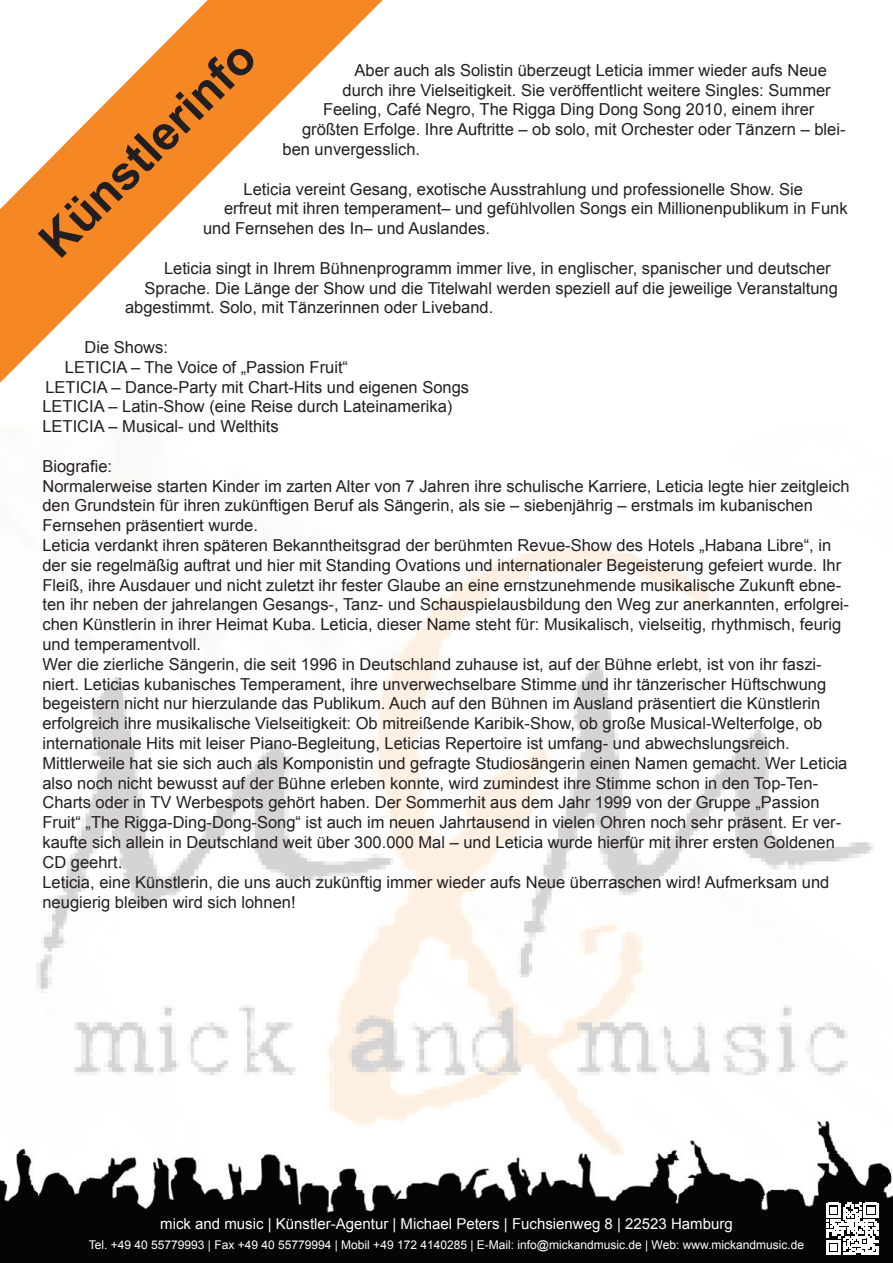
<style>
.page{position:relative;width:893px;height:1263px;background:#fff}
.page>*{position:absolute;margin:0;border:0;box-sizing:border-box;transform-origin:0 0}
.t1{font:700 48px "Arial";color:#231f20}
.t2{font:16.5px/19.8px "Arial";color:#231f20}
.t3{font:15px "Arial";color:#fff}
.t4{font:12px "Arial";color:#fff}
</style>
<div class="page">
<img style="left:36px;top:546px;width:838px;height:568px">
<img style="left:0;top:1154px;width:893px;height:109px">
<img style="left:17px;top:1114px;width:822px;height:40px">
<svg style="left:826px;top:1203px;width:52px;height:52px"></svg>
<svg style="left:0;top:0;width:383px;height:383px"></svg>
<h1 class="t1" style="left:25px;top:226px;width:284px;rotate:-45deg">Künstlerinfo</h1>
<p class="t2" style="left:355px;top:60px;width:474px">Aber auch als Solistin überzeugt Leticia immer wieder aufs Neue</p>
<p class="t2" style="left:343px;top:80px;width:490px">durch ihre Vielseitigkeit. Sie veröffentlicht weitere Singles: Summer</p>
<p class="t2" style="left:323px;top:100px;width:493px">Feeling, Café Negro, The Rigga Ding Dong Song 2010, einem ihrer</p>
<p class="t2" style="left:302px;top:120px;width:545px">größten Erfolge. Ihre Auftritte – ob solo, mit Orchester oder Tänzern – blei-</p>
<p class="t2" style="left:283px;top:139px;width:139px">ben unvergesslich.</p>
<p class="t2" style="left:244px;top:179px;width:561px">Leticia vereint Gesang, exotische Ausstrahlung und professionelle Show. Sie</p>
<p class="t2" style="left:224px;top:199px;width:625px">erfreut mit ihren temperament– und gefühlvollen Songs ein Millionenpublikum in Funk</p>
<p class="t2" style="left:203px;top:219px;width:289px">und Fernsehen des In– und Auslandes.</p>
<p class="t2" style="left:164px;top:258px;width:668px">Leticia singt in Ihrem Bühnenprogramm immer live, in englischer, spanischer und deutscher</p>
<p class="t2" style="left:144px;top:278px;width:695px">Sprache. Die Länge der Show und die Titelwahl werden speziell auf die jeweilige Veranstaltung</p>
<p class="t2" style="left:125px;top:298px;width:370px">abgestimmt. Solo, mit Tänzerinnen oder Liveband.</p>
<p class="t2" style="left:84px;top:337px;width:85px">Die Shows:</p>
<p class="t2" style="left:65px;top:357px;width:285px">LETICIA – The Voice of „Passion Fruit“</p>
<p class="t2" style="left:45px;top:377px;width:425px">LETICIA – Dance-Party mit Chart-Hits und eigenen Songs</p>
<p class="t2" style="left:42px;top:397px;width:411px">LETICIA – Latin-Show (eine Reise durch Lateinamerika)</p>
<p class="t2" style="left:42px;top:417px;width:238px">LETICIA – Musical- und Welthits</p>
<p class="t2" style="left:42px;top:456px;width:808px">Biografie:<br>Normalerweise starten Kinder im zarten Alter von 7 Jahren ihre schulische Karriere, Leticia legte hier zeitgleich den Grundstein für ihren zukünftigen Beruf als Sängerin, als sie – siebenjährig – erstmals im kubanischen Fernsehen präsentiert wurde.<br>Leticia verdankt ihren späteren Bekanntheitsgrad der berühmten Revue-Show des Hotels „Habana Libre“, in der sie regelmäßig auftrat und hier mit Standing Ovations und internationaler Begeisterung gefeiert wurde. Ihr Fleiß, ihre Ausdauer und nicht zuletzt ihr fester Glaube an eine ernstzunehmende musikalische Zukunft ebne&shy;ten ihr neben der jahrelangen Gesangs-, Tanz- und Schauspielausbildung den Weg zur anerkannten, erfolgrei&shy;chen Künstlerin in ihrer Heimat Kuba. Leticia, dieser Name steht für: Musikalisch, vielseitig, rhythmisch, feurig und temperamentvoll.<br>Wer die zierliche Sängerin, die seit 1996 in Deutschland zuhause ist, auf der Bühne erlebt, ist von ihr faszi&shy;niert. Leticias kubanisches Temperament, ihre unverwechselbare Stimme und ihr tänzerischer Hüftschwung begeistern nicht nur hierzulande das Publikum. Auch auf den Bühnen im Ausland präsentiert die Künstlerin erfolgreich ihre musikalische Vielseitigkeit: Ob mitreißende Karibik-Show, ob große Musical-Welterfolge, ob internationale Hits mit leiser Piano-Begleitung, Leticias Repertoire ist umfang- und abwechslungsreich.<br>Mittlerweile hat sie sich auch als Komponistin und gefragte Studiosängerin einen Namen gemacht. Wer Leticia also noch nicht bewusst auf der Bühne erleben konnte, wird zumindest ihre Stimme schon in den Top-Ten-Charts oder in TV Werbespots gehört haben. Der Sommerhit aus dem Jahr 1999 von der Gruppe „Passion Fruit“ „The Rigga-Ding-Dong-Song“ ist auch im neuen Jahrtausend in vielen Ohren noch sehr präsent. Er ver&shy;kaufte sich allein in Deutschland weit über 300.000 Mal – und Leticia wurde hierfür mit ihrer ersten Goldenen CD geehrt.<br>Leticia, eine Künstlerin, die uns auch zukünftig immer wieder aufs Neue überraschen wird! Aufmerksam und neugierig bleiben wird sich lohnen!</p>
<p class="t3" style="left:160px;top:1214px;width:574px">mick and music | Künstler-Agentur | Michael Peters | Fuchsienweg 8 | 22523 Hamburg</p>
<p class="t4" style="left:89px;top:1237px;width:717px">Tel. +49 40 55779993 | Fax +49 40 55779994 | Mobil +49 172 4140285 | E-Mail: info@mickandmusic.de | Web: www.mickandmusic.de</p>
</div>
